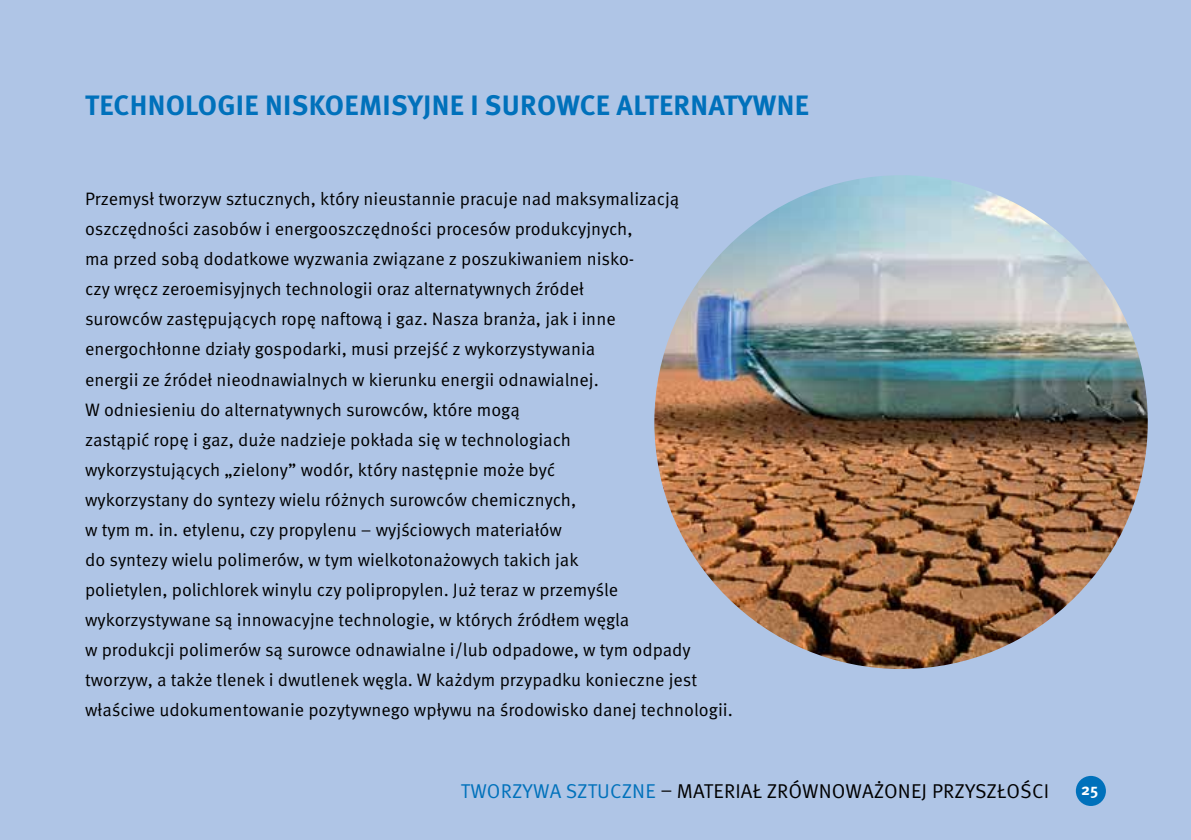
<style>
.page{position:relative;width:1191px;height:840px;background:#fff}
.page>*{position:absolute;margin:0;border:0;box-sizing:border-box;transform-origin:0 0}
.t1{font:700 28px "Meta Pro";letter-spacing:.01em;color:#0071bb}
.t2{font:20px "Meta Pro";letter-spacing:.01em;color:#000}
.t3{font:18px/30px "Meta Pro";color:#000}
.t4{font:700 16px "Meta Pro";color:#fff}
.s1{color:#0071bb}
</style>
<div class="page">
<div style="left:0;top:0;width:1191px;height:839px;background:#afc5e6"></div>
<div style="left:1075px;top:775px;width:31px;height:30px;background:#0071bb;border-radius:50%"></div>
<img style="left:654px;top:175px;width:493px;height:493px;border-radius:247px">
<h1 class="t1" style="left:85px;top:88px;width:725px">TECHNOLOGIE NISKOEMISYJNE I SUROWCE ALTERNATYWNE</h1>
<p class="t3" style="left:85px;top:184px;width:649px">Przemysł tworzyw sztucznych, który nieustannie pracuje nad maksymalizacją oszczędności zasobów i energooszczędności procesów produkcyjnych,<br>ma przed sobą dodatkowe wyzwania związane z poszukiwaniem nisko-<br>czy wręcz zeroemisyjnych technologii oraz alternatywnych źródeł<br>surowców zastępujących ropę naftową i gaz. Nasza branża, jak i inne energochłonne działy gospodarki, musi przejść z wykorzystywania<br>energii ze źródeł nieodnawialnych w kierunku energii odnawialnej.<br>W odniesieniu do alternatywnych surowców, które mogą<br>zastąpić ropę i gaz, duże nadzieje pokłada się w technologiach<br>wykorzystujących „zielony” wodór, który następnie może być<br>wykorzystany do syntezy wielu różnych surowców chemicznych,<br>w tym m. in. etylenu, czy propylenu – wyjściowych materiałów<br>do syntezy wielu polimerów, w tym wielkotonażowych takich jak<br>polietylen, polichlorek winylu czy polipropylen. Już teraz w przemyśle wykorzystywane są innowacyjne technologie, w których źródłem węgla<br>w produkcji polimerów są surowce odnawialne i/lub odpadowe, w tym odpady tworzyw, a także tlenek i dwutlenek węgla. W każdym przypadku konieczne jest właściwe udokumentowanie pozytywnego wpływu na środowisko danej technologii.</p>
<p class="t2" style="left:461px;top:777px;width:590px"><span class="s1">TWORZYWA SZTUCZNE</span> – MATERIAŁ ZRÓWNOWAŻONEJ PRZYSZŁOŚCI</p>
<p class="t4" style="left:1081px;top:778px;width:19px">25</p>
</div>
